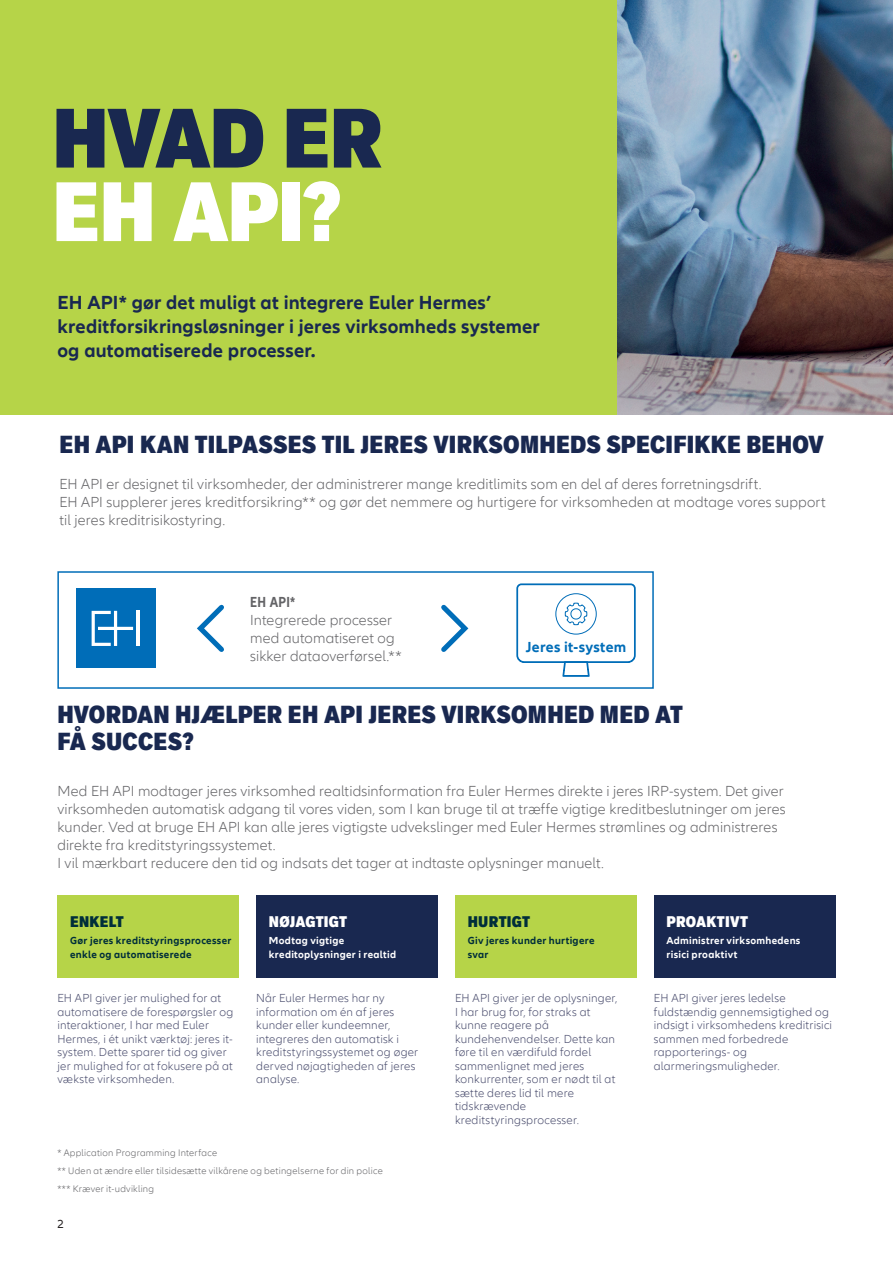
<style>
.page{position:relative;width:893px;height:1263px;background:#fff}
.page>*{position:absolute;margin:0;border:0;box-sizing:border-box;transform-origin:0 0}
.Headline_55pt{font:900 condensed 82.5px/73.5px "Applied Sans Pro";letter-spacing:-.015em;color:#192850}
.Intro_13pt{font:900 condensed 24px/27px "Applied Sans Pro";letter-spacing:.01em;color:#192850}
.Intro_13pt-2{font:700 19.5px/24px "Allianz Neo";letter-spacing:.01em;color:#192850}
.Copy{font:300 15px/18px "Allianz Neo";letter-spacing:.01em;color:#636366}
.Copy-2{font:900 condensed 15px "Applied Sans Pro";letter-spacing:.01em;color:#fff}
.Copy-3{font:700 15px "Allianz Neo";letter-spacing:.015em;color:#006db8}
.Copy-4{font:900 condensed 15px "Applied Sans Pro";letter-spacing:.02em;color:#002e3a}
.Copy-5{font:700 condensed 15px "Allianz Neo";color:#636366}
.Copy-6{font:300 12px/13.5px "Allianz Neo";letter-spacing:.02em;color:#484b6c}
.Pagina{font:12px "Allianz Neo";color:#231f20}
.Copy-7{font:700 10.5px/13.5px "Allianz Neo";letter-spacing:.03em;color:#002e3a}
.Copy-8{font:700 10.5px/13.5px "Allianz Neo";letter-spacing:.03em;color:#fff}
.Copy-9{font:300 9.75px "Allianz Neo";letter-spacing:.025em;color:#636366}
.s1{color:#fff}
</style>
<div class="page">
<div style="left:455px;top:895px;width:182px;height:83px;background:#b6d448"></div>
<div style="left:256px;top:895px;width:182px;height:83px;background:#192850"></div>
<div style="left:654px;top:895px;width:182px;height:83px;background:#192850"></div>
<div style="left:57px;top:895px;width:182px;height:83px;background:#b6d448"></div>
<div style="left:57px;top:571px;width:597px;height:118px;border:2px solid #006db8"></div>
<div style="left:0;top:0;width:618px;height:414px;background:#b6d448"></div>
<img style="left:618px;top:0;width:275px;height:414px">
<svg style="left:441px;top:604px;width:28px;height:48px"></svg>
<svg style="left:197px;top:604px;width:27px;height:48px"></svg>
<div style="left:76px;top:588px;width:79px;height:80px;background:#006db8"></div>
<hr style="left:136px;top:611px;width:3px;height:35px;background:#fff">
<svg style="left:92px;top:611px;width:41px;height:35px"></svg>
<svg style="left:517px;top:584px;width:118px;height:93px"></svg>
<p class="Headline_55pt" style="left:52px;top:100px;width:332px">HVAD ER<br><span class="s1">EH API?</span></p>
<p class="Intro_13pt-2" style="left:57px;top:291px;width:484px">EH API* gør det muligt at integrere Euler Hermes’ kreditforsikringsløsninger i jeres virksomheds systemer og automatiserede processer.</p>
<p class="Intro_13pt" style="left:60px;top:431px;width:766px">EH API KAN TILPASSES TIL JERES VIRKSOMHEDS SPECIFIKKE BEHOV</p>
<p class="Copy" style="left:60px;top:476px;width:768px">EH API er designet til virksomheder, der administrerer mange kreditlimits som en del af deres forretningsdrift.<br>EH API supplerer jeres kreditforsikring** og gør det nemmere og hurtigere for virksomheden at modtage vores support til jeres kreditrisikostyring.</p>
<p class="Copy-5" style="left:250px;top:593px;width:47px">EH API*</p>
<p class="Copy" style="left:250px;top:611px;width:153px">Integrerede processer med automatiseret og sikker dataoverførsel.**</p>
<p class="Copy-3" style="left:526px;top:639px;width:102px">Jeres it-system</p>
<p class="Intro_13pt" style="left:57px;top:701px;width:627px">HVORDAN HJÆLPER EH API JERES VIRKSOMHED MED AT<br>FÅ SUCCES?</p>
<p class="Copy" style="left:57px;top:782px;width:730px">Med EH API modtager jeres virksomhed realtidsinformation fra Euler Hermes direkte i jeres IRP-system. Det giver virksomheden automatisk adgang til vores viden, som I kan bruge til at træffe vigtige kreditbeslutninger om jeres kunder. Ved at bruge EH API kan alle jeres vigtigste udvekslinger med Euler Hermes strømlines og administreres direkte fra kreditstyringssystemet.<br>I vil mærkbart reducere den tid og indsats det tager at indtaste oplysninger manuelt.</p>
<p class="Copy-4" style="left:70px;top:912px;width:55px">ENKELT</p>
<p class="Copy-7" style="left:70px;top:934px;width:163px">Gør jeres kreditstyringsprocesser enkle og automatiserede</p>
<p class="Copy-2" style="left:269px;top:912px;width:80px">NØJAGTIGT</p>
<p class="Copy-8" style="left:269px;top:934px;width:129px">Modtag vigtige kreditoplysninger i realtid</p>
<p class="Copy-4" style="left:468px;top:912px;width:64px">HURTIGT</p>
<p class="Copy-7" style="left:468px;top:934px;width:128px">Giv jeres kunder hurtigere svar</p>
<p class="Copy-2" style="left:666px;top:912px;width:83px">PROAKTIVT</p>
<p class="Copy-8" style="left:666px;top:934px;width:135px">Administrer virksomhedens risici proaktivt</p>
<p class="Copy-6" style="left:256px;top:992px;width:164px">Når Euler Hermes har ny information om én af jeres kunder eller kundeemner, integreres den automatisk i kreditstyringssystemet og øger derved nøjagtigheden af jeres analyse.</p>
<p class="Copy-6" style="left:57px;top:992px;width:177px">EH API giver jer mulighed for at automatisere de forespørgsler og interaktioner, I har med Euler<br>Hermes, i ét unikt værktøj: jeres it&shy;system. Dette sparer tid og giver jer mulighed for at fokusere på at vækste virksomheden.</p>
<p class="Copy-6" style="left:455px;top:992px;width:164px">EH API giver jer de oplysninger,<br>I har brug for, for straks at kunne reagere på kundehenvendelser. Dette kan føre til en værdifuld fordel sammenlignet med jeres konkurrenter, som er nødt til at sætte deres lid til mere tidskrævende kreditstyringsprocesser.</p>
<p class="Copy-6" style="left:654px;top:992px;width:180px">EH API giver jeres ledelse fuldstændig gennemsigtighed og indsigt i virksomhedens kreditrisici sammen med forbedrede rapporterings- og alarmeringsmuligheder.</p>
<p class="Copy-9" style="left:57px;top:1147px;width:161px">* Application Programming Interface</p>
<p class="Copy-9" style="left:57px;top:1165px;width:327px">** Uden at ændre eller tilsidesætte vilkårene og betingelserne for din police</p>
<p class="Copy-9" style="left:57px;top:1183px;width:98px">*** Kræver it-udvikling</p>
<p class="Pagina" style="left:57px;top:1217px;width:8px">2</p>
</div>
